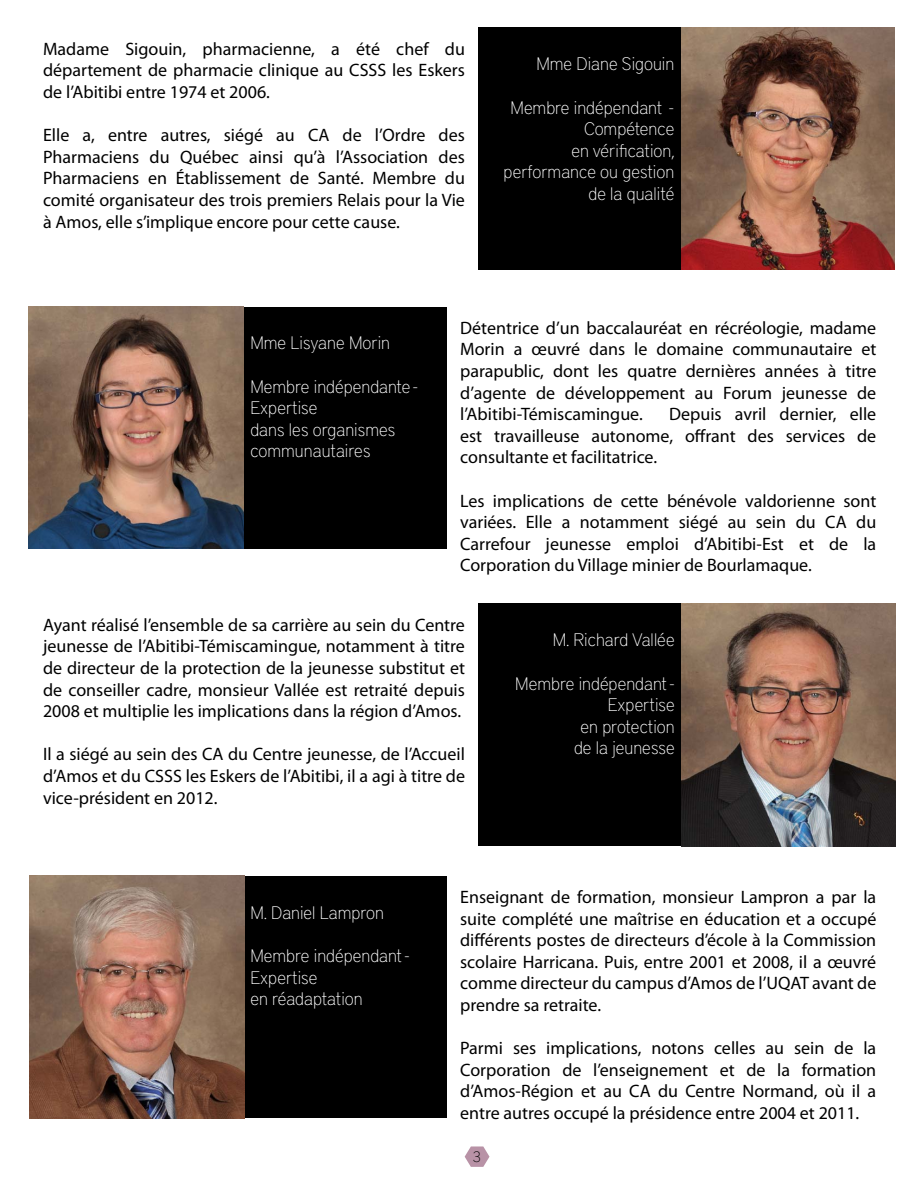
<style>
.page{position:relative;width:918px;height:1188px;background:#fff}
.page>*{position:absolute;margin:0;border:0;box-sizing:border-box;transform-origin:0 0}
.t1{font:18px/21.6px "Myriad Pro";color:#000;text-align:justify}
.t2{font:100 18px/21.6px "District Pro";color:#fff}
.t3{font:100 15px "District Pro";color:#000}
</style>
<div class="page">
<svg style="left:465px;top:1146px;width:25px;height:21px"></svg>
<div style="left:244px;top:307px;width:203px;height:242px;background:#000"></div>
<div style="left:478px;top:28px;width:203px;height:242px;background:#000"></div>
<div style="left:478px;top:604px;width:204px;height:242px;background:#000"></div>
<div style="left:244px;top:876px;width:203px;height:242px;background:#000"></div>
<img style="left:29px;top:307px;width:215px;height:242px">
<img style="left:682px;top:604px;width:213px;height:242px">
<img style="left:30px;top:876px;width:215px;height:242px">
<img style="left:681px;top:28px;width:214px;height:242px">
<p class="t1" style="left:43px;top:38px;width:423px">Madame Sigouin, pharmacienne, a été chef du département de pharmacie clinique au CSSS les Eskers de l’Abitibi entre 1974 et 2006.</p>
<p class="t1" style="left:43px;top:124px;width:423px">Elle a, entre autres, siégé au CA de l’Ordre des Pharmaciens du Québec ainsi qu’à l’Association des Pharmaciens en Établissement de Santé. Membre du comité organisateur des trois premiers Relais pour la Vie à Amos, elle s’implique encore pour cette cause.</p>
<p class="t2" style="left:536px;top:52px;width:139px">Mme Diane Sigouin</p>
<p class="t2" style="left:504px;top:95px;width:173px;text-align:right">Membre indépendant -<br>Compétence<br>en vérification, performance ou gestion de la qualité</p>
<p class="t2" style="left:250px;top:331px;width:141px">Mme Lisyane Morin</p>
<p class="t2" style="left:250px;top:374px;width:169px">Membre indépendante -<br>Expertise<br>dans les organismes communautaires</p>
<p class="t1" style="left:460px;top:317px;width:418px">Détentrice d’un baccalauréat en récréologie, madame Morin a œuvré dans le domaine communautaire et parapublic, dont les quatre dernières années à titre d’agente de développement au Forum jeunesse de l’Abitibi-Témiscamingue.</p>
<p class="t1" style="left:460px;top:403px;width:418px;text-indent:209px">Depuis avril dernier, elle est travailleuse autonome, offrant des services de consultante et facilitatrice.</p>
<p class="t1" style="left:460px;top:489px;width:418px">Les implications de cette bénévole valdorienne sont variées. Elle a notamment siégé au sein du CA du Carrefour jeunesse emploi d’Abitibi-Est et de la Corporation du Village minier de Bourlamaque.</p>
<p class="t1" style="left:43px;top:614px;width:423px">Ayant réalisé l’ensemble de sa carrière au sein du Centre jeunesse de l’Abitibi-Témiscamingue, notamment à titre de directeur de la protection de la jeunesse substitut et de conseiller cadre, monsieur Vallée est retraité depuis 2008 et multiplie les implications dans la région d’Amos.</p>
<p class="t1" style="left:43px;top:743px;width:423px">Il a siégé au sein des CA du Centre jeunesse, de l’Accueil d’Amos et du CSSS les Eskers de l’Abitibi, il a agi à titre de vice-président en 2012.</p>
<p class="t2" style="left:553px;top:628px;width:124px">M. Richard Vallée</p>
<p class="t2" style="left:515px;top:671px;width:161px;text-align:right">Membre indépendant -<br>Expertise<br>en protection<br>de la jeunesse</p>
<p class="t2" style="left:250px;top:900px;width:135px">M. Daniel Lampron</p>
<p class="t2" style="left:250px;top:944px;width:161px">Membre indépendant -<br>Expertise<br>en réadaptation</p>
<p class="t1" style="left:460px;top:886px;width:418px">Enseignant de formation, monsieur Lampron a par la suite complété une maîtrise en éducation et a occupé différents postes de directeurs d’école à la Commission scolaire Harricana. Puis, entre 2001 et 2008, il a œuvré comme directeur du campus d’Amos de l’UQAT avant de prendre sa retraite.</p>
<p class="t1" style="left:460px;top:1037px;width:418px">Parmi ses implications, notons celles au sein de la Corporation de l’enseignement et de la formation d’Amos-Région et au CA du Centre Normand, où il a entre autres occupé la présidence entre 2004 et 2011.</p>
<p class="t3" style="left:472px;top:1146px;width:10px">3</p>
</div>
